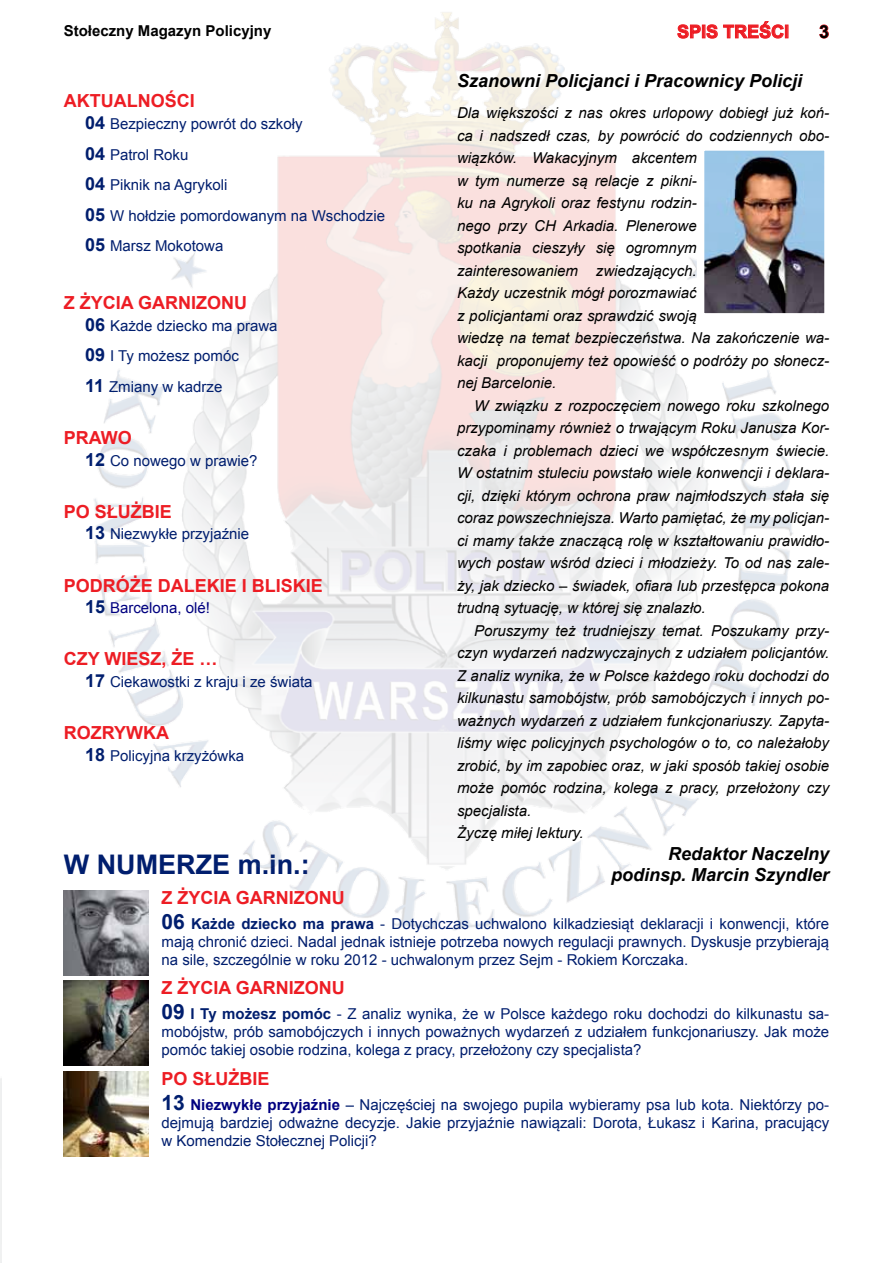
<style>
.page{position:relative;width:893px;height:1263px;background:#fff}
.page>*{position:absolute;margin:0;border:0;box-sizing:border-box;transform-origin:0 0}
.t1{font:700 27px "Arial";color:#001e6e}
.t2{font:700 18px "Arial";color:#ed1d24}
.t3{font:italic 700 18px/21.6px "Arial";color:#000;text-align:right}
.t4{font:700 18px "Arial";color:#000}
.t5{font:italic 15px/22.5px "Arial";color:#000}
.t6{font:15px/30.6px "Arial";color:#001e6e;text-align:justify}
.t7{font:700 15px "Arial";color:#000}
.t8{font:15px "Arial";color:#000080}
.s1{font-weight:700;font-size:18px}
.s2{font-weight:700;font-size:18px;color:#001e6e}
.s3{font-weight:700;font-size:21px}
.s4{font-weight:700}
.s5{font-weight:700;color:#000080}
</style>
<div class="page">
<img style="left:94px;top:12px;width:699px;height:919px">
<svg style="left:677px;top:21px;width:111px;height:18px"></svg>
<svg style="left:819px;top:24px;width:10px;height:15px"></svg>
<img style="left:64px;top:890px;width:85px;height:85px">
<img style="left:64px;top:981px;width:85px;height:85px">
<img style="left:706px;top:152px;width:117px;height:160px">
<div style="left:697px;top:143px;width:135px;height:178px;border:8px solid #fff"></div>
<img style="left:64px;top:1072px;width:85px;height:85px">
<img style="left:0;top:1078px;width:1px;height:185px">
<p class="t7" style="left:64px;top:20px;width:209px">Stołeczny Magazyn Policyjny</p>
<p class="t2" style="left:677px;top:20px;width:114px">SPIS TREŚCI</p>
<p class="t4" style="left:819px;top:20px;width:12px">3</p>
<p class="t2" style="left:64px;top:89px;width:132px">AKTUALNOŚCI</p>
<p class="t6" style="left:85px;top:109px;width:302px;text-align:left"><span class="s1">04</span> Bezpieczny powrót do szkoły<br><span class="s1">04</span> Patrol Roku<br><span class="s1">04</span> Piknik na Agrykoli<br><span class="s1">05</span> W hołdzie pomordowanym na Wschodzie<br><span class="s1">05</span> Marsz Mokotowa</p>
<p class="t2" style="left:64px;top:291px;width:185px">Z ŻYCIA GARNIZONU</p>
<p class="t6" style="left:85px;top:310px;width:194px;text-align:left"><span class="s1">06</span> Każde dziecko ma prawa<br><span class="s1">09</span> I Ty możesz pomóc<br><span class="s1">11</span> Zmiany w kadrze</p>
<p class="t2" style="left:64px;top:426px;width:70px">PRAWO</p>
<p class="t6" style="left:85px;top:445px;width:174px"><span class="s1">12</span> Co nowego w prawie?</p>
<p class="t2" style="left:64px;top:499px;width:110px">PO SŁUŻBIE</p>
<p class="t6" style="left:85px;top:519px;width:166px"><span class="s1">13</span> Niezwykłe przyjaźnie</p>
<p class="t2" style="left:64px;top:573px;width:261px">PODRÓŻE DALEKIE I BLISKIE</p>
<p class="t8" style="left:85px;top:598px;width:127px"><span class="s2">15</span> Barcelona, olé!</p>
<p class="t2" style="left:64px;top:647px;width:155px">CZY WIESZ, ŻE …</p>
<p class="t6" style="left:85px;top:667px;width:229px"><span class="s1">17</span> Ciekawostki z kraju i ze świata</p>
<p class="t2" style="left:64px;top:721px;width:107px">ROZRYWKA</p>
<p class="t6" style="left:85px;top:740px;width:161px"><span class="s1">18</span> Policyjna krzyżówka</p>
<h1 class="t1" style="left:64px;top:847px;width:247px">W NUMERZE m.in.:</h1>
<p class="t3" style="left:457px;top:70px;width:347px">Szanowni Policjanci i Pracownicy Policji</p>
<p class="t5" style="left:457px;top:102px;width:374px">Dla większości z nas okres urlopowy dobiegł już koń&shy;ca i nadszedł czas, by powrócić do codziennych obo&shy;wiązków. Wakacyjnym akcentem<br>w tym numerze są relacje z pikni-<br>ku na Agrykoli oraz festynu rodzin-<br>nego przy CH Arkadia. Plenerowe<br>spotkania cieszyły się ogromnym<br>zainteresowaniem zwiedzających.<br>Każdy uczestnik mógł porozmawiać<br>z policjantami oraz sprawdzić swoją<br>wiedzę na temat bezpieczeństwa. Na zakończenie wa&shy;kacji proponujemy też opowieść o podróży po słonecz&shy;nej Barcelonie.</p>
<p class="t5" style="left:457px;top:394px;width:374px;text-align:justify;text-indent:17px">W związku z rozpoczęciem nowego roku szkolnego przypominamy również o trwającym Roku Janusza Kor&shy;czaka i problemach dzieci we współczesnym świecie.<br>W ostatnim stuleciu powstało wiele konwencji i deklara&shy;cji, dzięki którym ochrona praw najmłodszych stała się coraz powszechniejsza. Warto pamiętać, że my policjan&shy;ci mamy także znaczącą rolę w kształtowaniu prawidło&shy;wych postaw wśród dzieci i młodzieży. To od nas zale&shy;ży, jak dziecko – świadek, ofiara lub przestępca pokona trudną sytuację, w której się znalazło.</p>
<p class="t5" style="left:457px;top:619px;width:374px;text-indent:17px">Poruszymy też trudniejszy temat. Poszukamy przy&shy;czyn wydarzeń nadzwyczajnych z udziałem policjantów.<br>Z analiz wynika, że w Polsce każdego roku dochodzi do kilkunastu samobójstw, prób samobójczych i innych po&shy;ważnych wydarzeń z udziałem funkcjonariuszy. Zapyta&shy;liśmy więc policyjnych psychologów o to, co należałoby zrobić, by im zapobiec oraz, w jaki sposób takiej osobie może pomóc rodzina, kolega z pracy, przełożony czy specjalista.<br>Życzę miłej lektury.</p>
<p class="t3" style="left:611px;top:843px;width:220px">Redaktor Naczelny podinsp. Marcin Szyndler</p>
<p class="t2" style="left:162px;top:885px;width:185px">Z ŻYCIA GARNIZONU</p>
<p class="t6" style="left:162px;top:915px;width:669px;line-height:18px"><span class="s3">06</span> <span class="s4">Każde dziecko ma prawa</span> - Dotychczas uchwalono kilkadziesiąt deklaracji i konwencji, które mają chronić dzieci. Nadal jednak istnieje potrzeba nowych regulacji prawnych. Dyskusje przybierają na sile, szczególnie w roku 2012 - uchwalonym przez Sejm - Rokiem Korczaka.</p>
<p class="t2" style="left:162px;top:976px;width:185px">Z ŻYCIA GARNIZONU</p>
<p class="t6" style="left:162px;top:1005px;width:669px;line-height:18px"><span class="s3">09</span> <span class="s4">I Ty możesz pomóc</span> - Z analiz wynika, że w Polsce każdego roku dochodzi do kilkunastu sa&shy;mobójstw, prób samobójczych i innych poważnych wydarzeń z udziałem funkcjonariuszy. Jak może pomóc takiej osobie rodzina, kolega z pracy, przełożony czy specjalista?</p>
<p class="t2" style="left:162px;top:1066px;width:110px">PO SŁUŻBIE</p>
<p class="t6" style="left:162px;top:1096px;width:669px;line-height:18px"><span class="s3">13</span> <span class="s5">Niezwykłe przyjaźnie</span> – Najczęściej na swojego pupila wybieramy psa lub kota. Niektórzy po&shy;dejmują bardziej odważne decyzje. Jakie przyjaźnie nawiązali: Dorota, Łukasz i Karina, pracujący w Komendzie Stołecznej Policji?</p>
</div>
